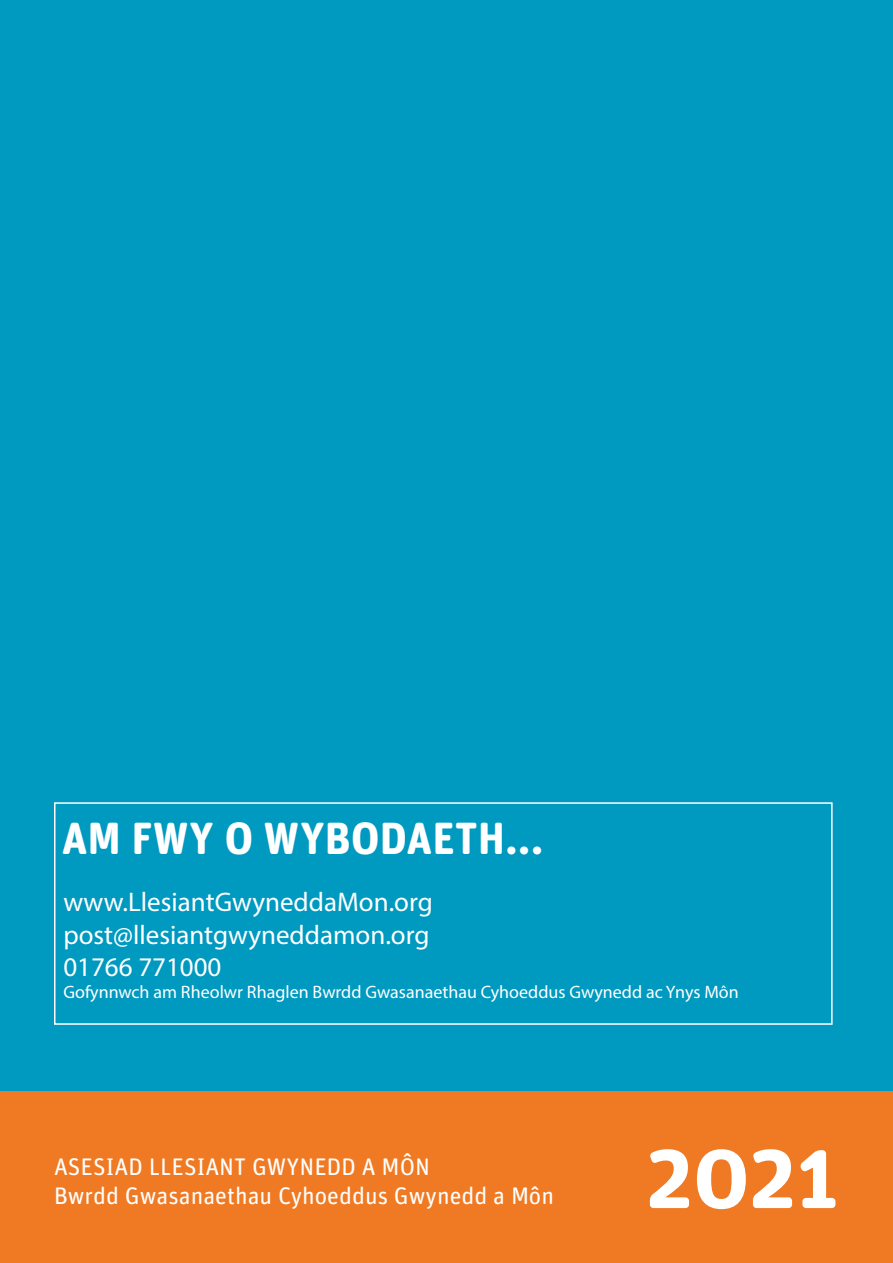
<style>
.page{position:relative;width:893px;height:1263px;background:#fff}
.page>*{position:absolute;margin:0;border:0;box-sizing:border-box;transform-origin:0 0}
.t1{font:700 90px "Unit Rounded Pro";color:#fff}
.t2{font:700 45px "Unit Rounded Pro";color:#fff}
.t3{font:27px "Myriad Pro";color:#fff}
.t4{font:24px "Unit Rounded Pro";color:#fff}
.t5{font:18px "Myriad Pro";color:#fff}
</style>
<div class="page">
<div style="left:0;top:0;width:893px;height:1091px;background:#009ac0"></div>
<div style="left:0;top:1091px;width:893px;height:172px;background:#f07a23"></div>
<div style="left:54px;top:802px;width:779px;height:223px;border:2px solid #fff"></div>
<p class="t2" style="left:62px;top:806px;width:483px">AM FWY O WYBODAETH...</p>
<p class="t3" style="left:63px;top:885px;width:371px">www.LlesiantGwyneddaMon.org</p>
<p class="t3" style="left:63px;top:918px;width:368px">post@llesiantgwyneddamon.org</p>
<p class="t3" style="left:63px;top:950px;width:160px">01766 771000</p>
<p class="t5" style="left:63px;top:980px;width:677px">Gofynnwch am Rheolwr Rhaglen Bwrdd Gwasanaethau Cyhoeddus Gwynedd ac Ynys Môn</p>
<p class="t4" style="left:54px;top:1150px;width:378px">ASESIAD LLESIANT GWYNEDD A MÔN</p>
<p class="t4" style="left:54px;top:1179px;width:502px">Bwrdd Gwasanaethau Cyhoeddus Gwynedd a Môn</p>
<p class="t1" style="left:646px;top:1112px;width:194px">2021</p>
</div>
